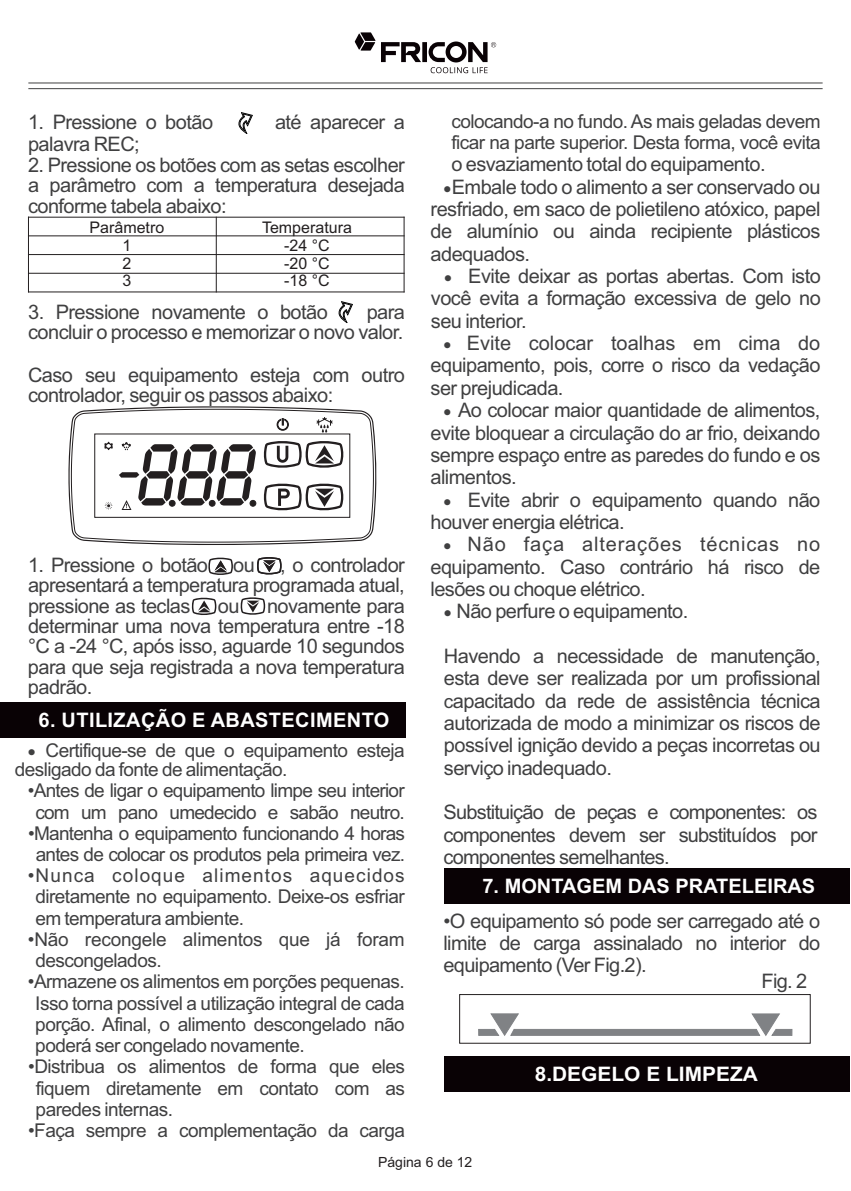
<style>
.page{position:relative;width:851px;height:1191px;background:#fff}
.page>*{position:absolute;margin:0;border:0;box-sizing:border-box;transform-origin:0 0}
.t1{font:20px/22.4px "Arial";letter-spacing:-.03em;color:#404041;text-align:justify}
.t2{font:700 20px "Arial";letter-spacing:.02em;color:#fff}
.t3{font:700 20px "Arial";color:#fff}
.t4{font:700 20px "Arial";color:#fff;scale:1.04 1}
.t5{font:19px/21.2px "Arial";letter-spacing:-.03em;color:#404041;text-align:justify}
.t6{font:19px/21.2px "Arial";letter-spacing:-.01em;color:#404041}
.t7{font:16px/17.8px "Arial";color:#231f20;text-align:center}
.t8{font:14px "Arial";color:#231f20}
.s1{font-size:19px}
</style>
<div class="page">
<hr style="left:28px;top:82px;width:794px;height:1px;background:#404041">
<hr style="left:28px;top:88px;width:794px;height:1px;background:#404041">
<svg style="left:381px;top:41px;width:115px;height:32px"></svg>
<svg style="left:355px;top:32px;width:20px;height:19px"></svg>
<div style="left:443px;top:868px;width:406px;height:35px;background:#090205"></div>
<svg style="left:459px;top:994px;width:351px;height:49px"></svg>
<svg style="left:238px;top:112px;width:15px;height:22px"></svg>
<hr style="left:28px;top:217px;width:1px;height:75px;background:#231f20">
<hr style="left:216px;top:217px;width:1px;height:75px;background:#231f20">
<hr style="left:403px;top:217px;width:1px;height:75px;background:#231f20">
<hr style="left:28px;top:291px;width:376px;height:1px;background:#231f20">
<hr style="left:28px;top:273px;width:376px;height:1px;background:#231f20">
<hr style="left:28px;top:254px;width:376px;height:1px;background:#231f20">
<hr style="left:28px;top:235px;width:376px;height:1px;background:#231f20">
<hr style="left:28px;top:217px;width:376px;height:1px;background:#231f20">
<svg style="left:338px;top:301px;width:15px;height:22px"></svg>
<div style="left:0;top:702px;width:405px;height:36px;background:#090205"></div>
<svg style="left:68px;top:406px;width:309px;height:139px"></svg>
<svg style="left:71px;top:409px;width:303px;height:133px"></svg>
<svg style="left:208px;top:557px;width:25px;height:18px"></svg>
<svg style="left:257px;top:557px;width:25px;height:18px"></svg>
<svg style="left:191px;top:597px;width:26px;height:18px"></svg>
<svg style="left:240px;top:597px;width:25px;height:18px"></svg>
<div style="left:443px;top:1056px;width:406px;height:35px;background:#090205"></div>
<p class="t1" style="left:28px;top:112px;width:186px">1. Pressione o botão</p>
<p class="t1" style="left:275px;top:112px;width:131px">até aparecer a</p>
<p class="t1" style="left:28px;top:134px;width:113px">palavra REC;</p>
<p class="t1" style="left:28px;top:157px;width:378px;line-height:20.4px">2. Pressione os botões com as setas escolher a parâmetro com a temperatura desejada conforme tabela abaixo:</p>
<p class="t7" style="left:89px;top:220px;width:76px">Parâmetro<br>1<br>2<br>3</p>
<p class="t7" style="left:262px;top:220px;width:91px">Temperatura -24 °C<br>-20 °C<br>-18 °C</p>
<p class="t1" style="left:28px;top:302px;width:301px">3. Pressione novamente o botão</p>
<p class="t1" style="left:28px;top:303px;width:378px;line-height:20.4px;text-align:right">para<br>concluir o processo e memorizar o novo valor.</p>
<p class="t1" style="left:28px;top:366px;width:378px;line-height:20.4px">Caso seu equipamento esteja com outro controlador, seguir os passos abaixo:</p>
<p class="t1" style="left:28px;top:555px;width:181px">1. Pressione o botão</p>
<p class="t1" style="left:233px;top:555px;width:23px">ou</p>
<p class="t1" style="left:28px;top:556px;width:378px;line-height:20.4px;text-indent:252px">, o controlador apresentará a temperatura programada atual, pressione as teclas</p>
<p class="t1" style="left:28px;top:597px;width:378px;line-height:20.4px;text-indent:239px">novamente para determinar uma nova temperatura entre -18 °C a -24 °C, após isso, aguarde 10 segundos para que seja registrada a nova temperatura padrão.</p>
<p class="t1" style="left:218px;top:596px;width:23px">ou</p>
<p class="t2" style="left:39px;top:713px;width:352px">6. UTILIZAÇÃO E ABASTECIMENTO</p>
<p class="t5" style="left:15px;top:742px;width:391px;line-height:19.4px;text-indent:13px">• Certifique-se de que o equipamento esteja desligado da fonte de alimentação.</p>
<p class="t5" style="left:28px;top:781px;width:378px;text-align:center">•Antes de ligar o equipamento limpe seu interior com um pano umedecido e sabão neutro.</p>
<p class="t5" style="left:28px;top:824px;width:378px;text-align:center">•Mantenha o equipamento funcionando 4 horas antes de colocar os produtos pela primeira vez.</p>
<p class="t5" style="left:35px;top:866px;width:371px;text-indent:-7px">•Nunca coloque alimentos aquecidos diretamente no equipamento. Deixe-os esfriar em temperatura ambiente.</p>
<p class="t6" style="left:35px;top:930px;width:371px;text-indent:-7px">•Não recongele alimentos que já foram descongelados.</p>
<p class="t5" style="left:35px;top:972px;width:371px;text-indent:-7px">•Armazene os alimentos em porções pequenas.<br>Isso torna possível a utilização integral de cada porção. Afinal, o alimento descongelado não poderá ser congelado novamente.</p>
<p class="t5" style="left:36px;top:1057px;width:371px;text-indent:-7px">•Distribua os alimentos de forma que eles fiquem diretamente em contato com as paredes internas.</p>
<p class="t5" style="left:28px;top:1121px;width:378px">•Faça sempre a complementação da carga</p>
<p class="t5" style="left:451px;top:112px;width:371px">colocando-a no fundo. As mais geladas devem ficar na parte superior. Desta forma, você evita</p>
<p class="t1" style="left:451px;top:155px;width:316px">o esvaziamento total do equipamento.</p>
<p class="t1" style="left:430px;top:177px;width:391px;text-indent:13px">•Embale todo o alimento a ser conservado ou resfriado, em saco de polietileno atóxico, papel de alumínio ou ainda recipiente plásticos adequados.</p>
<p class="t1" style="left:431px;top:267px;width:391px;text-indent:13px">• Evite deixar as portas abertas. Com isto você evita a formação excessiva de gelo no seu interior.</p>
<p class="t1" style="left:430px;top:334px;width:391px;text-indent:13px">• Evite colocar toalhas em cima do equipamento, pois, corre o risco da vedação ser prejudicada.</p>
<p class="t1" style="left:430px;top:401px;width:391px;text-indent:13px">• Ao colocar maior quantidade de alimentos, evite bloquear a circulação do ar frio, deixando sempre espaço entre as paredes do fundo e os alimentos.</p>
<p class="t1" style="left:430px;top:490px;width:391px;text-indent:13px">• Evite abrir o equipamento quando não houver energia elétrica.</p>
<p class="t1" style="left:430px;top:535px;width:391px;text-indent:13px">• Não faça alterações técnicas no equipamento. Caso contrário há risco de lesões ou choque elétrico.</p>
<p class="t1" style="left:444px;top:602px;width:246px">• Não perfure o equipamento.</p>
<p class="t1" style="left:444px;top:646px;width:378px">Havendo a necessidade de manutenção, esta deve ser realizada por um profissional <span class="s1">c</span>apacitado da rede de assistência técnica autorizada de modo a minimizar os riscos de possível ignição devido a peças incorretas ou serviço inadequado.</p>
<p class="t1" style="left:443px;top:803px;width:375px">Substituição de peças e componentes: os componentes devem ser substituídos por componentes semelhantes.</p>
<p class="t3" style="left:482px;top:878px;width:334px">7. MONTAGEM DAS PRATELEIRAS</p>
<p class="t1" style="left:443px;top:911px;width:378px;line-height:21.8px">•O equipamento só pode ser carregado até o limite de carga assinalado no interior do equipamento (Ver Fig.2).</p>
<p class="t1" style="left:761px;top:971px;width:47px">Fig. 2</p>
<p class="t4" style="left:534px;top:1066px;width:216px">8.DEGELO E LIMPEZA</p>
<p class="t8" style="left:378px;top:1156px;width:96px">Página 6 de 12</p>
</div>
